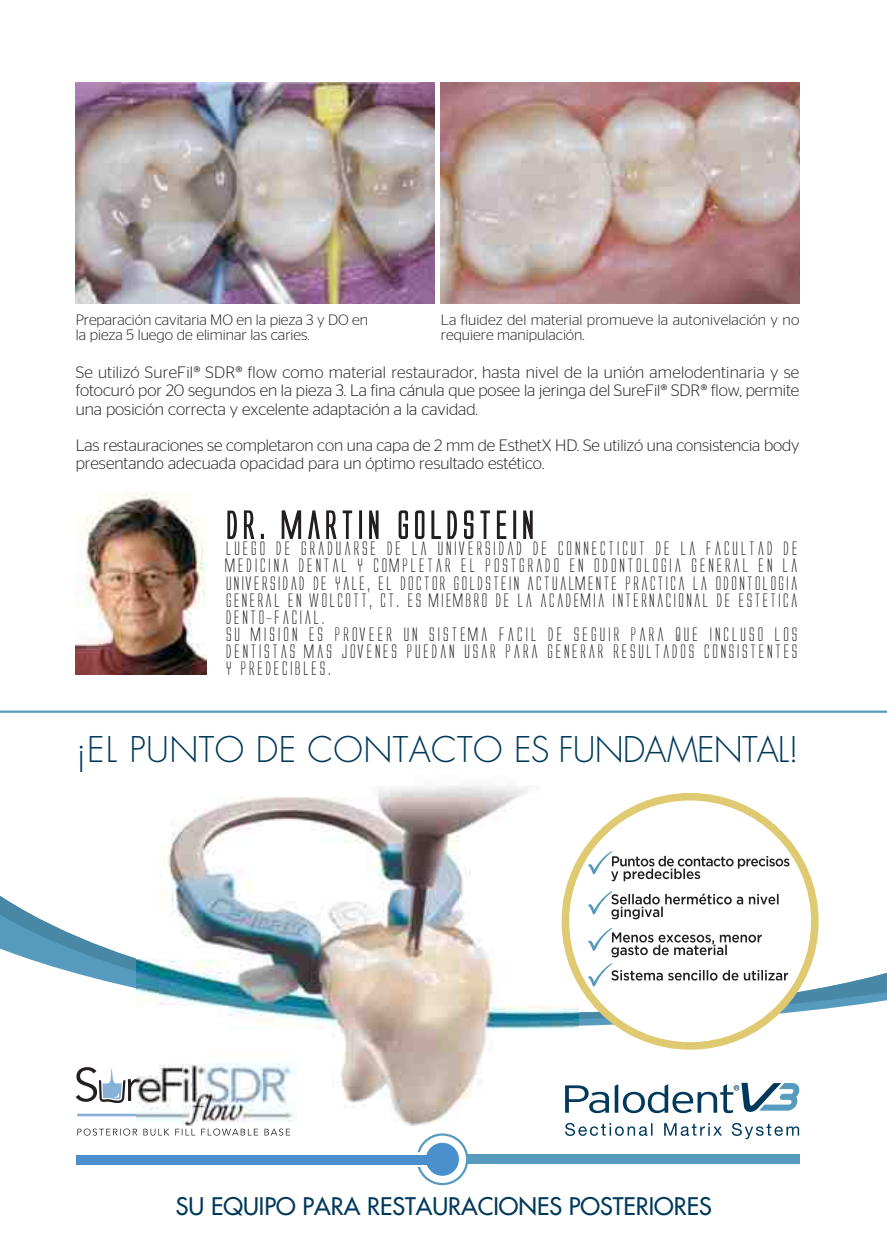
<style>
.page{position:relative;width:887px;height:1252px;background:#fff}
.page>*{position:absolute;margin:0;border:0;box-sizing:border-box;transform-origin:0 0}
.t1{font:36px "Alien League";color:#231f20}
.t2{font:300 34.5px "Futura Std";letter-spacing:.01em;color:#00395a}
.t3{font:500 23.55px "Futura Std";color:#00395a}
.t4{font:18px/17.1px "Alien League";letter-spacing:.005em;color:#231f20}
.t5{font:300 16.5px/18.1px "Stag Sans";color:#231f20;text-align:justify}
.t6{font:300 15px/15px "Stag Sans";color:#231f20}
</style>
<div class="page">
<img style="left:76px;top:492px;width:130px;height:183px">
<svg style="left:76px;top:1067px;width:214px;height:69px"></svg>
<svg style="left:0;top:885px;width:886px;height:160px"></svg>
<img style="left:136px;top:785px;width:442px;height:340px">
<div style="left:561px;top:793px;width:257px;height:257px;background:#fff;border:8px solid #e0ca71;border-radius:50%"></div>
<svg style="left:587px;top:891px;width:191px;height:28px"></svg>
<svg style="left:588px;top:928px;width:173px;height:29px"></svg>
<svg style="left:587px;top:851px;width:202px;height:30px"></svg>
<svg style="left:587px;top:963px;width:200px;height:24px"></svg>
<svg style="left:564px;top:1123px;width:234px;height:16px"></svg>
<svg style="left:564px;top:1083px;width:235px;height:30px"></svg>
<div style="left:458px;top:1154px;width:340px;height:10px;background:#569bbe"></div>
<svg style="left:416px;top:1133px;width:52px;height:52px"></svg>
<svg style="left:410px;top:1152px;width:17px;height:15px"></svg>
<div style="left:76px;top:1155px;width:354px;height:9px;background:#4a90cc"></div>
<div style="left:425px;top:1143px;width:33px;height:33px;background:#4a90cc;border-radius:50%"></div>
<img style="left:76px;top:82px;width:358px;height:221px">
<img style="left:440px;top:82px;width:359px;height:221px">
<hr style="left:0;top:711px;width:886px;height:2px;background:#569bbe">
<p class="t6" style="left:76px;top:312px;width:294px">Preparación cavitaria MO en la pieza 3 y DO en la pieza 5 luego de eliminar las caries.</p>
<p class="t6" style="left:440px;top:312px;width:360px">La fluidez del material promueve la autonivelación y no requiere manipulación.</p>
<p class="t5" style="left:76px;top:363px;width:724px">Se utilizó SureFil® SDR® flow como material restaurador, hasta nivel de la unión amelodentinaria y se fotocuró por 20 segundos en la pieza 3. La fina cánula que posee la jeringa del SureFil® SDR® flow, permite una posición correcta y excelente adaptación a la cavidad.</p>
<p class="t5" style="left:76px;top:436px;width:724px">Las restauraciones se completaron con una capa de 2 mm de EsthetX HD. Se utilizó una consistencia body presentando adecuada opacidad para un óptimo resultado estético.</p>
<h1 class="t1" style="left:225px;top:508px;width:313px">DR. MARTIN GOLDSTEIN</h1>
<p class="t4" style="left:225px;top:541px;width:575px">LUEGO DE GRADUARSE DE LA UNIVERSIDAD DE CONNECTICUT DE LA FACULTAD DE MEDICINA DENTAL Y COMPLETAR EL POSTGRADO EN ODONTOLOGIA GENERAL EN LA UNIVERSIDAD DE YALE, EL DOCTOR GOLDSTEIN ACTUALMENTE PRACTICA LA ODONTOLOGIA GENERAL EN WOLCOTT, CT. ES MIEMBRO DE LA ACADEMIA INTERNACIONAL DE ESTETICA DENTO-FACIAL.<br>SU MISION ES PROVEER UN SISTEMA FACIL DE SEGUIR PARA QUE INCLUSO LOS DENTISTAS MAS JOVENES PUEDAN USAR PARA GENERAR RESULTADOS CONSISTENTES Y PREDECIBLES.</p>
<h2 class="t2" style="left:76px;top:728px;width:724px">¡EL PUNTO DE CONTACTO ES FUNDAMENTAL!</h2>
<h3 class="t3" style="left:176px;top:1192px;width:537px">SU EQUIPO PARA RESTAURACIONES POSTERIORES</h3>
</div>
